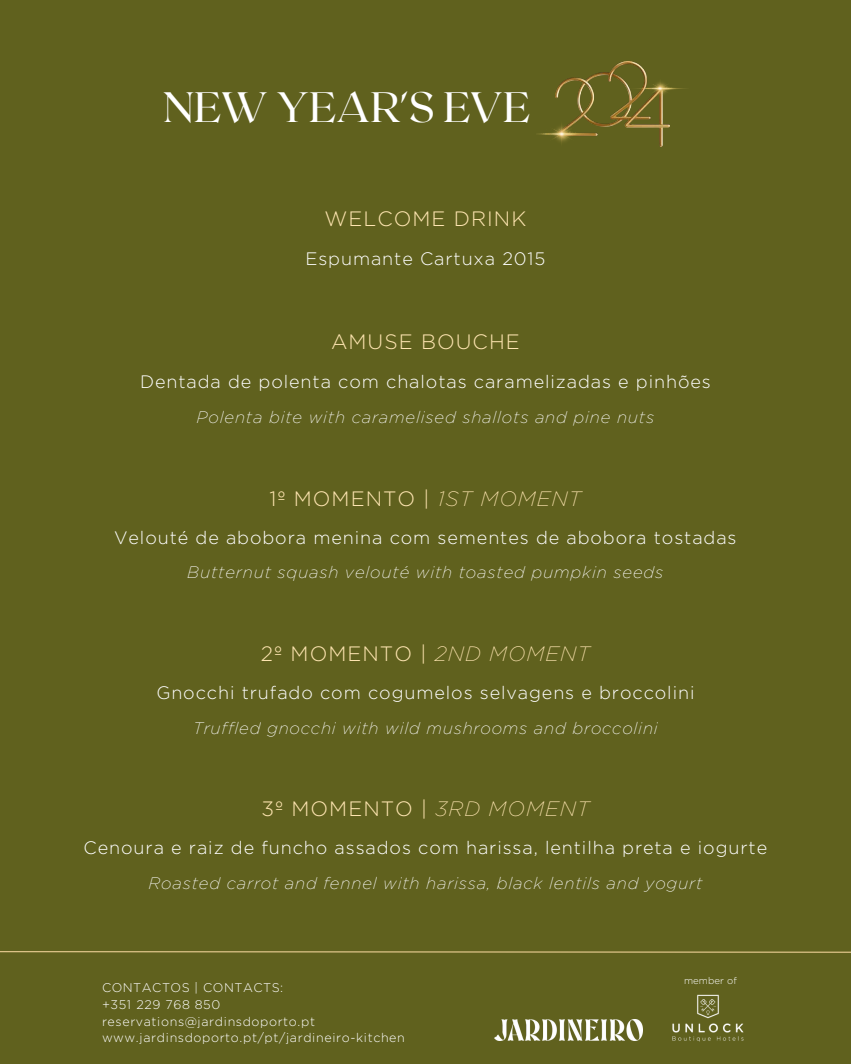
<style>
.page{position:relative;width:851px;height:1064px;background:#fff}
.page>*{position:absolute;margin:0;border:0;box-sizing:border-box;transform-origin:0 0}
.t1{font:42.45px "Roxborough CF";color:#fff}
.t2{font:300 20.85px "Gotham";letter-spacing:.05em;color:#fee5b1}
.t3{font:300 18px "Gotham";letter-spacing:.05em;color:#fff}
.t4{font:italic 200 16.65px "Gotham";letter-spacing:.05em;color:#fff}
.t5{font:300 12.45px "Gotham Greek";letter-spacing:.04em;color:#fff}
.t6{font:300 9.6px "Gotham Greek";color:#fff}
.s1{font-weight:200;font-style:italic}
</style>
<div class="page">
<div style="left:0;top:0;width:850px;height:1063px;background:#60611e"></div>
<img style="left:555px;top:61px;width:114px;height:86px">
<img style="left:538px;top:115px;width:70px;height:32px">
<img style="left:623px;top:72px;width:62px;height:33px">
<svg style="left:0;top:951px;width:850px;height:2px;background:#ae9e60"></svg>
<img style="left:672px;top:994px;width:72px;height:48px">
<img style="left:494px;top:1019px;width:148px;height:21px">
<p class="t1" style="left:163px;top:79px;width:368px">NEW YEAR'S EVE</p>
<p class="t2" style="left:324px;top:207px;width:203px">WELCOME DRINK</p>
<p class="t3" style="left:305px;top:250px;width:241px">Espumante Cartuxa 2015</p>
<p class="t2" style="left:331px;top:330px;width:190px">AMUSE BOUCHE</p>
<p class="t3" style="left:140px;top:373px;width:572px">Dentada de polenta com chalotas caramelizadas e pinhões</p>
<p class="t4" style="left:197px;top:407px;width:459px">Polenta bite with caramelised shallots and pine nuts</p>
<p class="t2" style="left:269px;top:487px;width:313px">1º MOMENTO | <span class="s1">1ST MOMENT</span></p>
<p class="t3" style="left:114px;top:529px;width:624px">Velouté de abobora menina com sementes de abobora tostadas</p>
<p class="t4" style="left:187px;top:563px;width:477px">Butternut squash velouté with toasted pumpkin seeds</p>
<p class="t2" style="left:261px;top:642px;width:330px">2º MOMENTO | <span class="s1">2ND MOMENT</span></p>
<p class="t3" style="left:156px;top:684px;width:539px">Gnocchi trufado com cogumelos selvagens e broccolini</p>
<p class="t4" style="left:193px;top:719px;width:466px">Truffled gnocchi with wild mushrooms and broccolini</p>
<p class="t2" style="left:261px;top:796px;width:329px">3º MOMENTO | <span class="s1">3RD MOMENT</span></p>
<p class="t3" style="left:84px;top:839px;width:685px">Cenoura e raiz de funcho assados com harissa, lentilha preta e iogurte</p>
<p class="t4" style="left:148px;top:873px;width:555px">Roasted carrot and fennel with harissa, black lentils and yogurt</p>
<p class="t5" style="left:102px;top:980px;width:183px">CONTACTOS | CONTACTS:</p>
<p class="t5" style="left:102px;top:997px;width:120px">+351 229 768 850</p>
<p class="t5" style="left:102px;top:1013px;width:215px">reservations@jardinsdoporto.pt</p>
<p class="t5" style="left:102px;top:1030px;width:304px">www.jardinsdoporto.pt/pt/jardineiro-kitchen</p>
<p class="t6" style="left:684px;top:974px;width:54px">member of</p>
</div>
